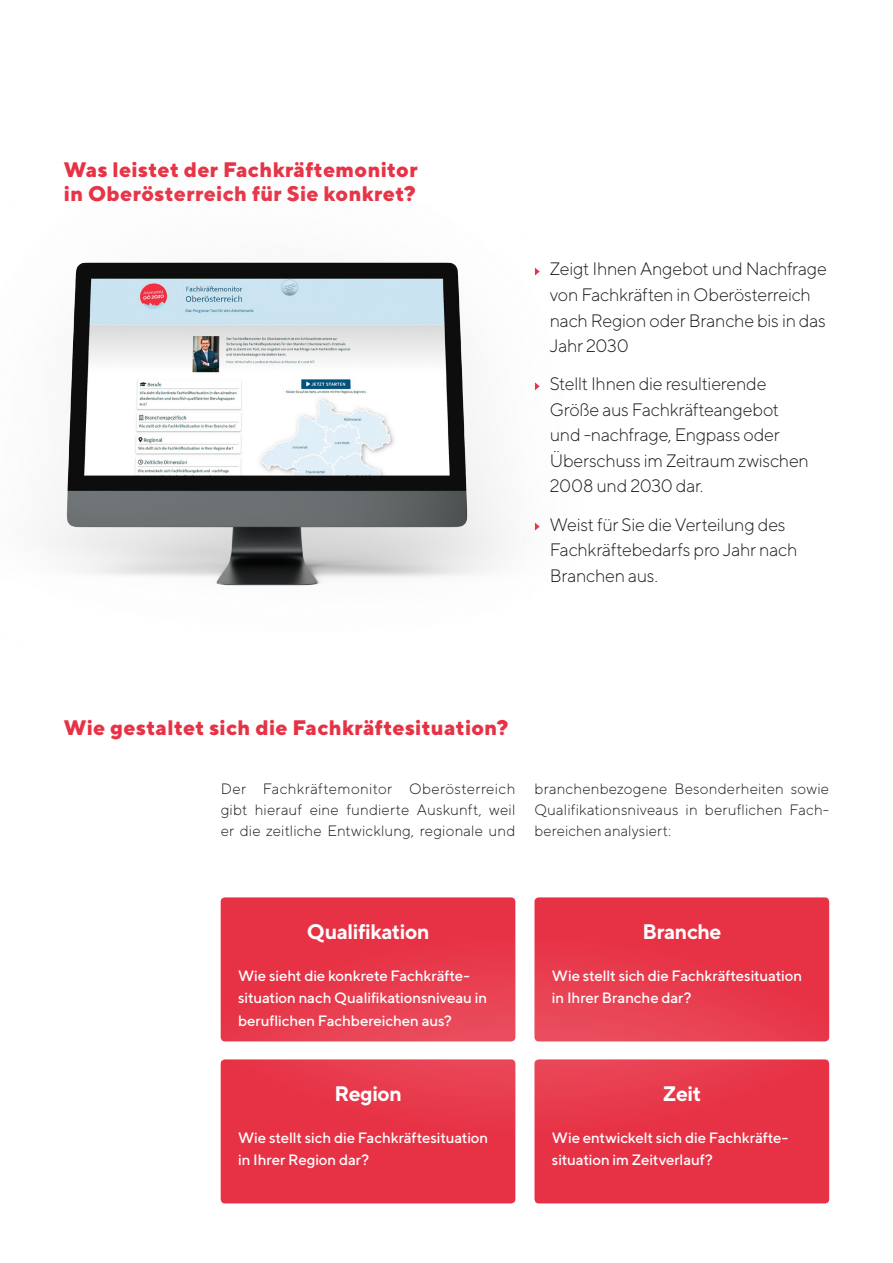
<style>
.page{position:relative;width:893px;height:1263px;background:#fff}
.page>*{position:absolute;margin:0;border:0;box-sizing:border-box;transform-origin:0 0}
.t1{font:800 21px/24px "TT Norms";letter-spacing:.015em;color:#e73245}
.t2{font:700 21px "TT Norms";letter-spacing:-.025em;color:#fff}
.t3{font:300 18px/25.5px "TT Norms";letter-spacing:-.015em;color:#1a1a18}
.t4{font:500 15px/22.5px "TT Norms";letter-spacing:-.01em;color:#fff}
.t5{font:300 15px/21px "TT Norms";letter-spacing:.005em;color:#1a1a18;text-align:justify}
</style>
<div class="page">
<hr style="left:892px;top:1002px;width:1px;height:261px;background:#77aec8">
<img style="left:49px;top:262px;width:491px;height:324px">
<div style="left:221px;top:897px;width:294px;height:144px;background:#e73245;border-radius:4px"></div>
<svg style="left:221px;top:972px;width:294px;height:69px"></svg>
<div style="left:221px;top:1059px;width:294px;height:144px;background:#e73245;border-radius:4px"></div>
<svg style="left:221px;top:1059px;width:294px;height:41px"></svg>
<div style="left:534px;top:897px;width:295px;height:144px;background:#e73245;border-radius:4px"></div>
<svg style="left:534px;top:933px;width:295px;height:108px"></svg>
<div style="left:534px;top:1059px;width:295px;height:144px;background:#e73245;border-radius:4px"></div>
<svg style="left:534px;top:1059px;width:295px;height:80px"></svg>
<p class="t1" style="left:64px;top:157px;width:355px">Was leistet der Fachkräftemonitor in Oberösterreich für Sie konkret?</p>
<p class="t3" style="left:550px;top:256px;width:279px">Zeigt Ihnen Angebot und Nachfrage von Fachkräften in Oberösterreich nach Region oder Branche bis in das<br>Jahr 2030</p>
<p class="t3" style="left:550px;top:371px;width:261px">Stellt Ihnen die resultierende<br>Größe aus Fachkräfteangebot und -nachfrage, Engpass oder<br>Überschuss im Zeitraum zwischen<br>2008 und 2030 dar.</p>
<p class="t3" style="left:550px;top:511px;width:249px">Weist für Sie die Verteilung des<br>Fachkräftebedarfs pro Jahr nach<br>Branchen aus.</p>
<p class="t1" style="left:64px;top:715px;width:446px">Wie gestaltet sich die Fachkräftesituation?</p>
<p class="t5" style="left:221px;top:778px;width:296px">Der Fachkräftemonitor Oberösterreich gibt hierauf eine fundierte Auskunft, weil er die zeitliche Entwicklung, regionale und</p>
<p class="t5" style="left:534px;top:778px;width:296px">branchenbezogene Besonderheiten sowie Qualifikationsniveaus in beruflichen Fach&shy;bereichen analysiert:</p>
<p class="t2" style="left:307px;top:919px;width:124px">Qualifikation</p>
<p class="t2" style="left:642px;top:919px;width:81px">Branche</p>
<p class="t4" style="left:238px;top:964px;width:250px">Wie sieht die konkrete Fachkräfte&shy;situation nach Qualifikationsniveau in beruflichen Fachbereichen aus?</p>
<p class="t4" style="left:552px;top:964px;width:252px">Wie stellt sich die Fachkräftesituation in Ihrer Branche dar?</p>
<p class="t2" style="left:334px;top:1081px;width:69px">Region</p>
<p class="t2" style="left:663px;top:1081px;width:40px">Zeit</p>
<p class="t4" style="left:238px;top:1126px;width:252px">Wie stellt sich die Fachkräftesituation in Ihrer Region dar?</p>
<p class="t4" style="left:552px;top:1126px;width:238px">Wie entwickelt sich die Fachkräfte&shy;situation im Zeitverlauf?</p>
</div>
